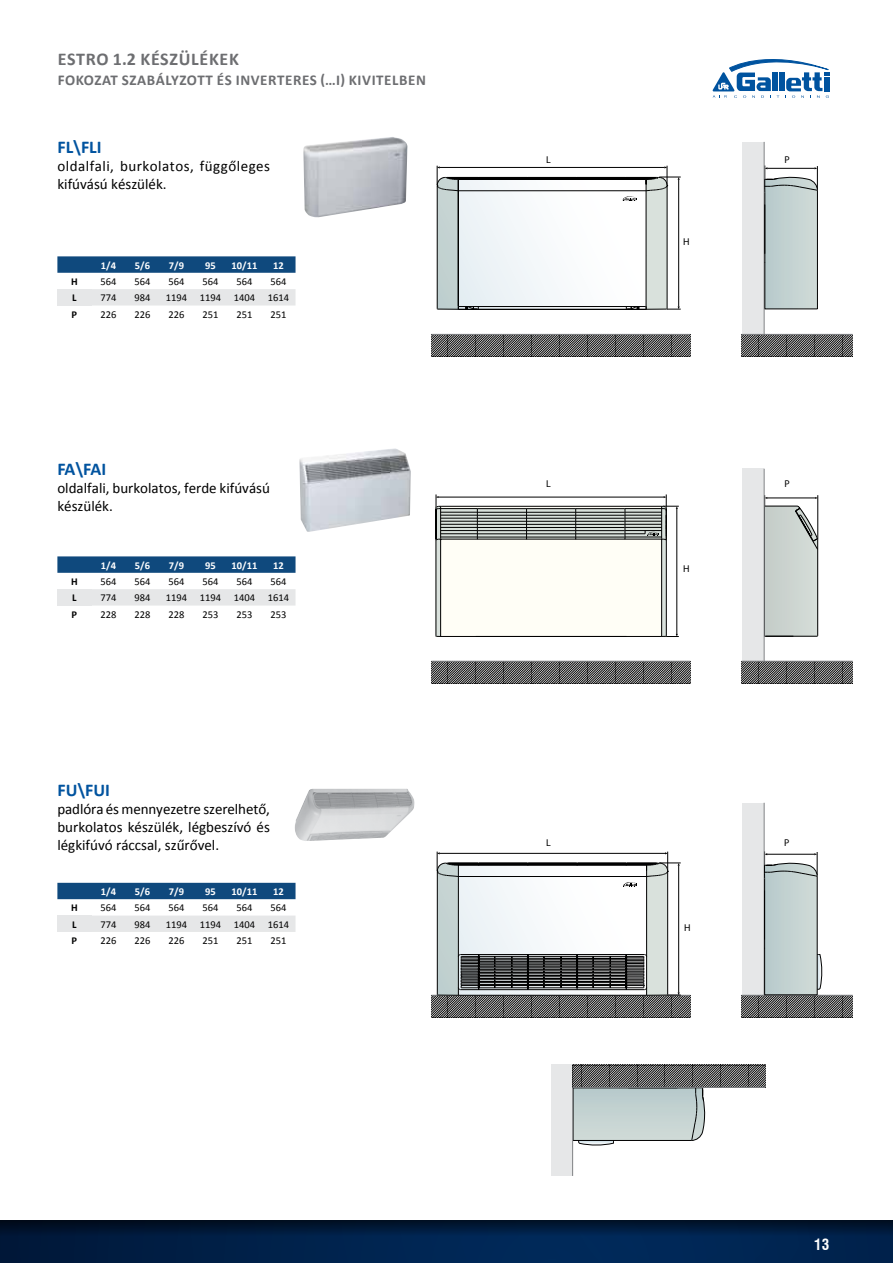
<style>
.page{position:relative;width:893px;height:1263px;background:#fff}
.page>*{position:absolute;margin:0;border:0;box-sizing:border-box;transform-origin:0 0}
.t1{font:700 18px "Calibri";color:#00539f}
.t2{font:700 18px "Calibri";letter-spacing:.04em;color:#6d6e71}
.t3{font:15px/18px "Calibri";color:#000;text-align:justify}
.t4{font:15px/18px "Calibri";letter-spacing:.03em;color:#000}
.t5{font:700 15px "Calibri";letter-spacing:.04em;color:#6d6e71}
.t6{font:700 condensed 15px "Swiss 721 BT";color:#fff}
.t7{font:10.5px "Calibri";color:#000}
.t8{font:700 10.5px "Calibri";color:#fff}
.t9{font:700 10.5px "Calibri";color:#000}
.t10{font:9.9px "Myriad Pro";color:#000}
</style>
<div class="page">
<svg style="left:713px;top:59px;width:116px;height:39px"></svg>
<div style="left:0;top:1220px;width:893px;height:43px;background:linear-gradient(to right,#001c41,#002a5b)"></div>
<svg style="left:0;top:1220px;width:893px;height:17px;background:#001837"></svg>
<img style="left:295px;top:789px;width:120px;height:52px">
<img style="left:299px;top:448px;width:112px;height:84px">
<img style="left:303px;top:137px;width:104px;height:80px">
<div style="left:742px;top:142px;width:22px;height:192px;background:#e6e7e8"></div>
<svg style="left:431px;top:335px;width:259px;height:22px;background:#616161"></svg>
<hr style="left:431px;top:334px;width:259px;height:1px;background:#808285">
<hr style="left:764px;top:142px;width:1px;height:192px;background:#808285">
<svg style="left:742px;top:335px;width:111px;height:22px;background:#616161"></svg>
<hr style="left:742px;top:334px;width:111px;height:1px;background:#808285">
<svg style="left:764px;top:165px;width:54px;height:144px;background:#bcc8c7"></svg>
<svg style="left:437px;top:166px;width:244px;height:144px"></svg>
<svg style="left:57px;top:256px;width:239px;height:17px;background:#185082"></svg>
<div style="left:57px;top:289px;width:34px;height:16px;background:#e6e7e8"></div>
<div style="left:91px;top:289px;width:205px;height:16px;background:#e6e7e8"></div>
<svg style="left:435px;top:494px;width:244px;height:143px"></svg>
<svg style="left:765px;top:495px;width:53px;height:142px;background:#c6cdc9"></svg>
<div style="left:742px;top:469px;width:22px;height:192px;background:#e6e7e8"></div>
<svg style="left:431px;top:662px;width:259px;height:22px;background:#616161"></svg>
<hr style="left:431px;top:661px;width:259px;height:1px;background:#808285">
<hr style="left:764px;top:469px;width:1px;height:192px;background:#808285">
<svg style="left:742px;top:662px;width:111px;height:22px;background:#616161"></svg>
<hr style="left:742px;top:661px;width:111px;height:1px;background:#808285">
<svg style="left:57px;top:556px;width:239px;height:17px;background:#185082"></svg>
<div style="left:57px;top:589px;width:34px;height:16px;background:#e6e7e8"></div>
<div style="left:91px;top:589px;width:205px;height:16px;background:#e6e7e8"></div>
<div style="left:742px;top:803px;width:22px;height:192px;background:#e6e7e8"></div>
<svg style="left:431px;top:996px;width:259px;height:22px;background:#616161"></svg>
<hr style="left:431px;top:995px;width:259px;height:1px;background:#808285">
<hr style="left:764px;top:803px;width:1px;height:192px;background:#808285">
<svg style="left:742px;top:996px;width:111px;height:22px;background:#616161"></svg>
<hr style="left:742px;top:995px;width:111px;height:1px;background:#808285">
<svg style="left:437px;top:851px;width:244px;height:145px"></svg>
<svg style="left:764px;top:852px;width:58px;height:143px;background:#bec9c9"></svg>
<div style="left:57px;top:883px;width:239px;height:16px;background:#0f497d"></div>
<div style="left:57px;top:915px;width:34px;height:17px;background:#e6e7e8"></div>
<div style="left:91px;top:915px;width:205px;height:17px;background:#e6e7e8"></div>
<svg style="left:573px;top:1088px;width:132px;height:57px;background:#becbcb"></svg>
<div style="left:551px;top:1065px;width:22px;height:111px;background:#e6e7e8"></div>
<hr style="left:572px;top:1065px;width:1px;height:111px;background:#808285">
<svg style="left:573px;top:1065px;width:192px;height:22px;background:#616161"></svg>
<hr style="left:573px;top:1087px;width:192px;height:1px;background:#808285">
<h1 class="t2" style="left:58px;top:47px;width:183px">ESTRO 1.2 KÉSZÜLÉKEK</h1>
<h2 class="t5" style="left:58px;top:71px;width:10px">FOKOZAT</h2>
<h2 class="t5" style="left:122px;top:71px;width:10px">SZABÁLYZOTT</h2>
<h2 class="t5" style="left:217px;top:71px;width:28px">ÉS INVERTERES</h2>
<h2 class="t5" style="left:321px;top:71px;width:107px">(…I) KIVITELBEN</h2>
<h1 class="t1" style="left:57px;top:136px;width:46px">FL\FLI</h1>
<h2 class="t4" style="left:57px;top:157px;width:214px">oldalfali, burkolatos, függőleges kifúvású készülék.</h2>
<p class="t8" style="left:101px;top:258px;width:17px">1/4</p>
<p class="t8" style="left:135px;top:258px;width:17px">5/6</p>
<p class="t8" style="left:169px;top:258px;width:17px">7/9</p>
<p class="t8" style="left:205px;top:258px;width:12px">95</p>
<p class="t8" style="left:232px;top:258px;width:27px">10/11</p>
<p class="t8" style="left:273px;top:258px;width:12px">12</p>
<p class="t9" style="left:71px;top:275px;width:8px">H</p>
<p class="t7" style="left:100px;top:275px;width:17px">564</p>
<p class="t7" style="left:134px;top:275px;width:17px">564</p>
<p class="t7" style="left:168px;top:275px;width:17px">564</p>
<p class="t7" style="left:203px;top:275px;width:17px">564</p>
<p class="t7" style="left:237px;top:275px;width:17px">564</p>
<p class="t7" style="left:271px;top:275px;width:17px">564</p>
<p class="t9" style="left:72px;top:291px;width:6px">L</p>
<p class="t7" style="left:100px;top:291px;width:17px">774</p>
<p class="t7" style="left:134px;top:291px;width:17px">984</p>
<p class="t7" style="left:166px;top:291px;width:125px">1194 1194 1404 1614</p>
<p class="t9" style="left:72px;top:308px;width:7px">P</p>
<p class="t7" style="left:100px;top:308px;width:17px">226</p>
<p class="t7" style="left:135px;top:308px;width:17px">226</p>
<p class="t7" style="left:169px;top:308px;width:17px">226</p>
<p class="t7" style="left:203px;top:308px;width:17px">251</p>
<p class="t7" style="left:237px;top:308px;width:17px">251</p>
<p class="t7" style="left:271px;top:308px;width:17px">251</p>
<h1 class="t1" style="left:57px;top:457px;width:50px">FA\FAI</h1>
<h2 class="t3" style="left:57px;top:478px;width:214px">oldalfali, burkolatos, ferde kifúvású készülék.</h2>
<p class="t8" style="left:101px;top:558px;width:17px">1/4</p>
<p class="t8" style="left:135px;top:558px;width:17px">5/6</p>
<p class="t8" style="left:169px;top:558px;width:17px">7/9</p>
<p class="t8" style="left:205px;top:558px;width:12px">95</p>
<p class="t8" style="left:232px;top:558px;width:27px">10/11</p>
<p class="t8" style="left:273px;top:558px;width:12px">12</p>
<p class="t9" style="left:71px;top:575px;width:8px">H</p>
<p class="t7" style="left:100px;top:575px;width:17px">564</p>
<p class="t7" style="left:134px;top:575px;width:17px">564</p>
<p class="t7" style="left:168px;top:575px;width:17px">564</p>
<p class="t7" style="left:203px;top:575px;width:17px">564</p>
<p class="t7" style="left:237px;top:575px;width:17px">564</p>
<p class="t7" style="left:271px;top:575px;width:17px">564</p>
<p class="t9" style="left:72px;top:591px;width:6px">L</p>
<p class="t7" style="left:100px;top:591px;width:17px">774</p>
<p class="t7" style="left:134px;top:591px;width:17px">984</p>
<p class="t7" style="left:166px;top:591px;width:125px">1194 1194 1404 1614</p>
<p class="t9" style="left:72px;top:608px;width:7px">P</p>
<p class="t7" style="left:100px;top:608px;width:17px">228</p>
<p class="t7" style="left:135px;top:608px;width:17px">228</p>
<p class="t7" style="left:169px;top:608px;width:17px">228</p>
<p class="t7" style="left:203px;top:608px;width:17px">253</p>
<p class="t7" style="left:237px;top:608px;width:17px">253</p>
<p class="t7" style="left:271px;top:608px;width:17px">253</p>
<h1 class="t1" style="left:57px;top:779px;width:54px">FU\FUI</h1>
<h2 class="t3" style="left:57px;top:800px;width:214px">padlóra és mennyezetre szerelhető, burkolatos készülék, légbeszívó és légkifúvó ráccsal, szűrővel.</h2>
<p class="t8" style="left:101px;top:885px;width:17px">1/4</p>
<p class="t8" style="left:135px;top:885px;width:17px">5/6</p>
<p class="t8" style="left:169px;top:885px;width:17px">7/9</p>
<p class="t8" style="left:205px;top:885px;width:12px">95</p>
<p class="t8" style="left:232px;top:885px;width:27px">10/11</p>
<p class="t8" style="left:273px;top:885px;width:12px">12</p>
<p class="t9" style="left:71px;top:901px;width:8px">H</p>
<p class="t7" style="left:100px;top:901px;width:17px">564</p>
<p class="t7" style="left:134px;top:901px;width:17px">564</p>
<p class="t7" style="left:168px;top:901px;width:17px">564</p>
<p class="t7" style="left:203px;top:901px;width:17px">564</p>
<p class="t7" style="left:237px;top:901px;width:17px">564</p>
<p class="t7" style="left:271px;top:901px;width:17px">564</p>
<p class="t9" style="left:72px;top:918px;width:6px">L</p>
<p class="t7" style="left:100px;top:918px;width:17px">774</p>
<p class="t7" style="left:134px;top:918px;width:17px">984</p>
<p class="t7" style="left:166px;top:918px;width:125px">1194 1194 1404 1614</p>
<p class="t9" style="left:72px;top:934px;width:7px">P</p>
<p class="t7" style="left:100px;top:934px;width:17px">226</p>
<p class="t7" style="left:135px;top:934px;width:17px">226</p>
<p class="t7" style="left:169px;top:934px;width:17px">226</p>
<p class="t7" style="left:203px;top:934px;width:17px">251</p>
<p class="t7" style="left:237px;top:934px;width:17px">251</p>
<p class="t7" style="left:271px;top:934px;width:17px">251</p>
<p class="t10" style="left:546px;top:154px;width:6px">L</p>
<p class="t10" style="left:784px;top:154px;width:7px">P</p>
<p class="t10" style="left:683px;top:236px;width:8px">H</p>
<p class="t10" style="left:546px;top:477px;width:6px">L</p>
<p class="t10" style="left:784px;top:477px;width:7px">P</p>
<p class="t10" style="left:683px;top:563px;width:8px">H</p>
<p class="t10" style="left:546px;top:836px;width:6px">L</p>
<p class="t10" style="left:784px;top:836px;width:7px">P</p>
<p class="t10" style="left:684px;top:922px;width:8px">H</p>
<h2 class="t6" style="left:814px;top:1236px;width:16px">13</h2>
</div>
